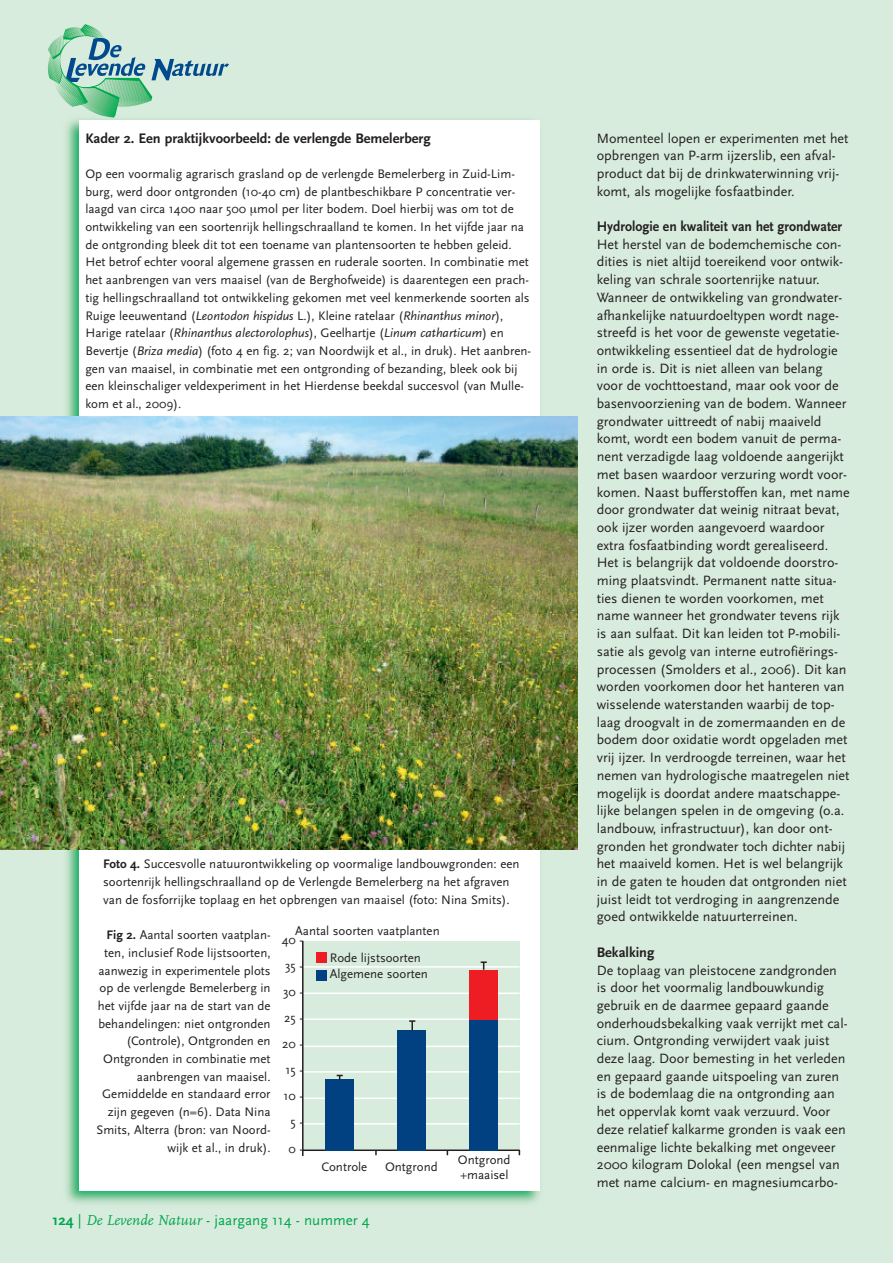
<style>
.page{position:relative;width:893px;height:1263px;background:#d8ecdd}
.page>*{position:absolute;margin:0;border:0;box-sizing:border-box;transform-origin:0 0}
.t1{font:15px "Scala Sans";color:#00a54f}
.t2{font:700 14.4px "Scala Sans";color:#231f20}
.t3{font:700 14.4px "Scala Sans";color:#231f20;scale:.95 1}
.t4{font:14.1px/17.7px "Scala Sans";color:#231f20}
.t5{font:12.9px/17.7px "Scala Sans";color:#231f20}
.s1{font-style:italic}
.s2{font-weight:700}
.s3{font-family:"FF Scala";font-style:italic}
</style>
<div class="page">
<img style="left:60px;top:117px;width:486px;height:1087px">
<div style="left:79px;top:120px;width:461px;height:1071px;background:#fff"></div>
<div style="left:303px;top:941px;width:216px;height:209px;background:#d8ecdd"></div>
<svg style="left:47px;top:24px;width:182px;height:93px"></svg>
<img style="left:0;top:417px;width:578px;height:432px">
<hr style="left:303px;top:1149px;width:217px;height:2px;background:#231f20">
<hr style="left:303px;top:1123px;width:217px;height:1px;background:#fff">
<hr style="left:303px;top:1097px;width:217px;height:2px;background:#fff">
<hr style="left:303px;top:1071px;width:217px;height:1px;background:#fff">
<hr style="left:303px;top:1045px;width:217px;height:2px;background:#fff">
<hr style="left:303px;top:992px;width:217px;height:2px;background:#fff">
<hr style="left:303px;top:1018px;width:217px;height:2px;background:#fff">
<hr style="left:303px;top:966px;width:217px;height:1px;background:#fff">
<div style="left:326px;top:1079px;width:28px;height:72px;background:#014181"></div>
<div style="left:397px;top:1030px;width:29px;height:121px;background:#014181"></div>
<div style="left:469px;top:1019px;width:29px;height:132px;background:#014181"></div>
<div style="left:469px;top:970px;width:29px;height:49px;background:#ee1d23"></div>
<svg style="left:337px;top:1075px;width:6px;height:5px"></svg>
<svg style="left:409px;top:1020px;width:6px;height:10px"></svg>
<svg style="left:481px;top:961px;width:6px;height:9px"></svg>
<hr style="left:302px;top:941px;width:2px;height:215px;background:#231f20">
<div style="left:317px;top:952px;width:10px;height:10px;background:#ee1d23"></div>
<div style="left:317px;top:970px;width:10px;height:10px;background:#014181"></div>
<p class="t2" style="left:85px;top:129px;width:347px">Kader 2. Een praktijkvoorbeeld: de verlengde Bemelerberg</p>
<p class="t5" style="left:85px;top:165px;width:447px">Op een voormalig agrarisch grasland op de verlengde Bemelerberg in Zuid-Lim&shy;burg, werd door ontgronden (10-40 cm) de plantbeschikbare P concentratie ver&shy;laagd van circa 1400 naar 500 mol per liter bodem. Doel hierbij was om tot de ontwikkeling van een soortenrijk hellingschraalland te komen. In het vijfde jaar na de ontgronding bleek dit tot een toename van plantensoorten te hebben geleid.<br>Het betrof echter vooral algemene grassen en ruderale soorten. In combinatie met het aanbrengen van vers maaisel (van de Berghofweide) is daarentegen een prach&shy;tig hellingschraalland tot ontwikkeling gekomen met veel kenmerkende soorten als Ruige leeuwentand (<span class="s1">Leontodon hispidus</span> L.), Kleine ratelaar (<span class="s1">Rhinanthus minor</span>), Harige ratelaar (<span class="s1">Rhinanthus alectorolophus</span>), Geelhartje (<span class="s1">Linum catharticum</span>) en Bevertje (<span class="s1">Briza media</span>) (foto 4 en fig. 2; van Noordwijk et al., in druk). Het aanbren&shy;gen van maaisel, in combinatie met een ontgronding of bezanding, bleek ook bij een kleinschaliger veldexperiment in het Hierdense beekdal succesvol (van Mulle&shy;kom et al., 2009).</p>
<p class="t5" style="left:103px;top:855px;width:418px"><span class="s2">Foto 4.</span> Succesvolle natuurontwikkeling op voormalige landbouwgronden: een soortenrijk hellingschraalland op de Verlengde Bemelerberg na het afgraven van de fosforrijke toplaag en het opbrengen van maaisel (foto: Nina Smits).</p>
<p class="t5" style="left:295px;top:922px;width:146px">Aantal soorten vaatplanten</p>
<p class="t5" style="left:97px;top:926px;width:176px;text-align:right"><span class="s2">Fig 2.</span> Aantal soorten vaatplan&shy;ten, inclusief Rode lijstsoorten, aanwezig in experimentele plots op de verlengde Bemelerberg in het vijfde jaar na de start van de behandelingen: niet ontgronden (Controle), Ontgronden en<br>Ontgronden in combinatie met aanbrengen van maaisel.<br>Gemiddelde en standaard error zijn gegeven (n=6). Data Nina<br>Smits, Alterra (bron: van Noord&shy;wijk et al., in druk).</p>
<p class="t5" style="left:282px;top:926px;width:23px;line-height:26.1px;text-align:right">40 -<br>35 -<br>30 -<br>25 -<br>20 -<br>15 -<br>10 -<br>5 -<br>0 -</p>
<p class="t5" style="left:330px;top:949px;width:99px;line-height:16.5px">Rode lijstsoorten<br>Algemene soorten</p>
<p class="t5" style="left:322px;top:1158px;width:47px">Controle</p>
<p class="t5" style="left:385px;top:1158px;width:54px">Ontgrond</p>
<p class="t1" style="left:53px;top:1211px;width:319px"><span class="s2">124</span> | <span class="s3">De Levende Natuur</span> - jaargang 114 - nummer 4</p>
<p class="t5" style="left:458px;top:1152px;width:54px;line-height:15px">Ontgrond +maaisel</p>
<p class="t4" style="left:597px;top:129px;width:253px">Momenteel lopen er experimenten met het opbrengen van P-arm ijzerslib, een afval&shy;product dat bij de drinkwaterwinning vrij&shy;komt, als mogelijke fosfaatbinder.</p>
<p class="t3" style="left:597px;top:218px;width:260px">Hydrologie en kwaliteit van het grondwater</p>
<p class="t4" style="left:597px;top:235px;width:254px">Het herstel van de bodemchemische con&shy;dities is niet altijd toereikend voor ontwik&shy;keling van schrale soortenrijke natuur.<br>Wanneer de ontwikkeling van grondwater&shy;afhankelijke natuurdoeltypen wordt nage&shy;streefd is het voor de gewenste vegetatie&shy;ontwikkeling essentieel dat de hydrologie in orde is. Dit is niet alleen van belang voor de vochttoestand, maar ook voor de basenvoorziening van de bodem. Wanneer grondwater uittreedt of nabij maaiveld komt, wordt een bodem vanuit de perma&shy;nent verzadigde laag voldoende aangerijkt met basen waardoor verzuring wordt voor&shy;komen. Naast bufferstoffen kan, met name door grondwater dat weinig nitraat bevat, ook ijzer worden aangevoerd waardoor extra fosfaatbinding wordt gerealiseerd.<br>Het is belangrijk dat voldoende doorstro&shy;ming plaatsvindt. Permanent natte situa&shy;ties dienen te worden voorkomen, met name wanneer het grondwater tevens rijk is aan sulfaat. Dit kan leiden tot P-mobili&shy;satie als gevolg van interne eutrofiërings&shy;processen (Smolders et al., 2006). Dit kan worden voorkomen door het hanteren van wisselende waterstanden waarbij de top&shy;laag droogvalt in de zomermaanden en de bodem door oxidatie wordt opgeladen met vrij ijzer. In verdroogde terreinen, waar het nemen van hydrologische maatregelen niet mogelijk is doordat andere maatschappe&shy;lijke belangen spelen in de omgeving (o.a. landbouw, infrastructuur), kan door ont&shy;gronden het grondwater toch dichter nabij het maaiveld komen. Het is wel belangrijk in de gaten te houden dat ontgronden niet juist leidt tot verdroging in aangrenzende goed ontwikkelde natuurterreinen.</p>
<p class="t2" style="left:597px;top:943px;width:59px">Bekalking</p>
<p class="t4" style="left:597px;top:961px;width:252px">De toplaag van pleistocene zandgronden is door het voormalig landbouwkundig gebruik en de daarmee gepaard gaande onderhoudsbekalking vaak verrijkt met cal&shy;cium. Ontgronding verwijdert vaak juist deze laag. Door bemesting in het verleden en gepaard gaande uitspoeling van zuren is de bodemlaag die na ontgronding aan het oppervlak komt vaak verzuurd. Voor deze relatief kalkarme gronden is vaak een eenmalige lichte bekalking met ongeveer 2000 kilogram Dolokal (een mengsel van met name calcium- en magnesiumcarbo-</p>
</div>
